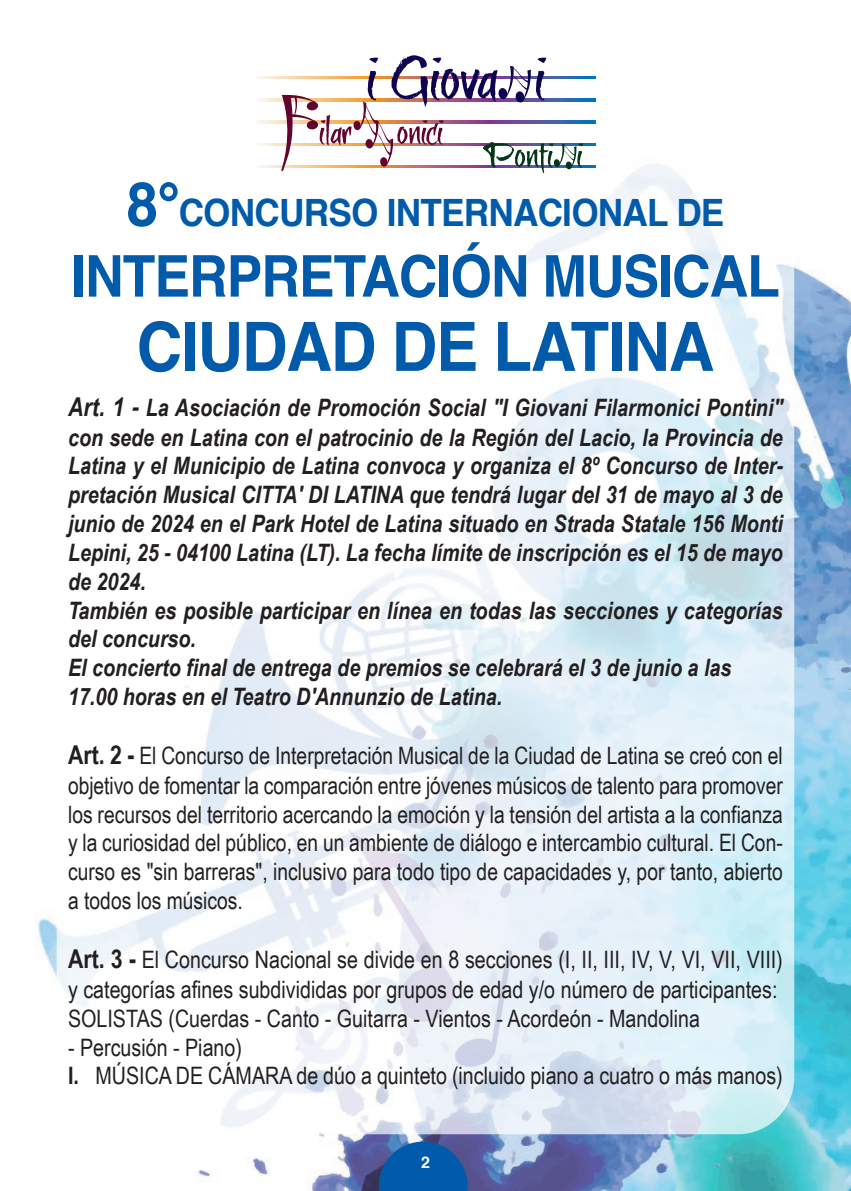
<style>
.page{position:relative;width:851px;height:1191px;background:#fff}
.page>*{position:absolute;margin:0;border:0;box-sizing:border-box;transform-origin:0 0}
.t1{font:700 68px "Helvetica";letter-spacing:-.02em;color:#015aaa;scale:.93 1}
.t2{font:700 57.6px "Helvetica";letter-spacing:-.02em;color:#015aaa;scale:.93 1}
.t3{font:700 37.6px "Helvetica";letter-spacing:-.02em;color:#015aaa;scale:.93 1}
.t4{font:24px/29px "Arial Narrow";color:#231f20;text-align:justify}
.t5{font:italic 700 24px/29px "Arial Narrow";color:#231f20;text-align:justify}
.t6{font:700 16px "Helvetica";color:#fff}
.s1{font-size:61px}
.s2{font-size:26px}
.s3{font-weight:700;font-size:26px}
.s4{font-weight:700}
</style>
<div class="page">
<img style="left:37px;top:265px;width:813px;height:926px">
<div style="left:57px;top:57px;width:737px;height:1077px;background:#fff;border-radius:57px;opacity:.7"></div>
<svg style="left:379px;top:1141px;width:88px;height:50px;background:#125ba7"></svg>
<svg style="left:256px;top:76px;width:339px;height:3px"></svg>
<svg style="left:256px;top:99px;width:339px;height:2px"></svg>
<svg style="left:256px;top:121px;width:339px;height:2px"></svg>
<svg style="left:256px;top:143px;width:339px;height:3px"></svg>
<svg style="left:256px;top:165px;width:339px;height:3px"></svg>
<div style="left:353px;top:121px;width:8px;height:9px;background:#62042d;border-radius:50%"></div>
<svg style="left:281px;top:94px;width:70px;height:77px"></svg>
<svg style="left:359px;top:55px;width:194px;height:118px"></svg>
<div style="left:553px;top:159px;width:7px;height:8px;background:#043718;border-radius:50%"></div>
<svg style="left:559px;top:143px;width:24px;height:25px"></svg>
<p class="t3" style="left:126px;top:197px;width:644px"><span class="s1">8°</span>CONCURSO INTERNACIONAL DE</p>
<p class="t2" style="left:71px;top:252px;width:763px">INTERPRETACIÓN MUSICAL</p>
<p class="t1" style="left:136px;top:318px;width:622px">CIUDAD DE LATINA</p>
<p class="t5" style="left:68px;top:393px;width:716px"><span class="s2">Art. 1 -</span> La Asociación de Promoción Social "I Giovani Filarmonici Pontini" con sede en Latina con el patrocinio de la Región del Lacio, la Provincia de Latina y el Municipio de Latina convoca y organiza el 8º Concurso de Inter&shy;pretación Musical CITTA' DI LATINA que tendrá lugar del 31 de mayo al 3 de junio de 2024 en el Park Hotel de Latina situado en Strada Statale 156 Monti Lepini, 25 - 04100 Latina (LT). La fecha límite de inscripción es el 15 de mayo de 2024.</p>
<p class="t5" style="left:68px;top:595px;width:716px">También es posible participar en línea en todas las secciones y categorías del concurso.</p>
<p class="t5" style="left:68px;top:653px;width:664px">El concierto final de entrega de premios se celebrará el 3 de junio a las</p>
<p class="t5" style="left:68px;top:682px;width:435px">17.00 horas en el Teatro D'Annunzio de Latina.</p>
<p class="t4" style="left:68px;top:741px;width:716px"><span class="s3">Art. 2 -</span> El Concurso de Interpretación Musical de la Ciudad de Latina se creó con el objetivo de fomentar la comparación entre jóvenes músicos de talento para promover los recursos del territorio acercando la emoción y la tensión del artista a la confianza y la curiosidad del público, en un ambiente de diálogo e intercambio cultural. El Con&shy;curso es "sin barreras", inclusivo para todo tipo de capacidades y, por tanto, abierto a todos los músicos.</p>
<p class="t4" style="left:68px;top:944px;width:716px;line-height:29.8px"><span class="s3">Art. 3 -</span> El Concurso Nacional se divide en 8 secciones (I, II, III, IV, V, VI, VII, VIII) y categorías afines subdivididas por grupos de edad y/o número de participantes:</p>
<p class="t4" style="left:68px;top:1003px;width:633px">SOLISTAS (Cuerdas - Canto - Guitarra - Vientos - Acordeón - Mandolina</p>
<p class="t4" style="left:68px;top:1032px;width:175px">- Percusión - Piano)</p>
<p class="t4" style="left:68px;top:1061px;width:716px"><span class="s4">I.</span> MÚSICA DE CÁMARA de dúo a quinteto (incluido piano a cuatro o más manos)</p>
<p class="t6" style="left:421px;top:1156px;width:10px">2</p>
</div>
